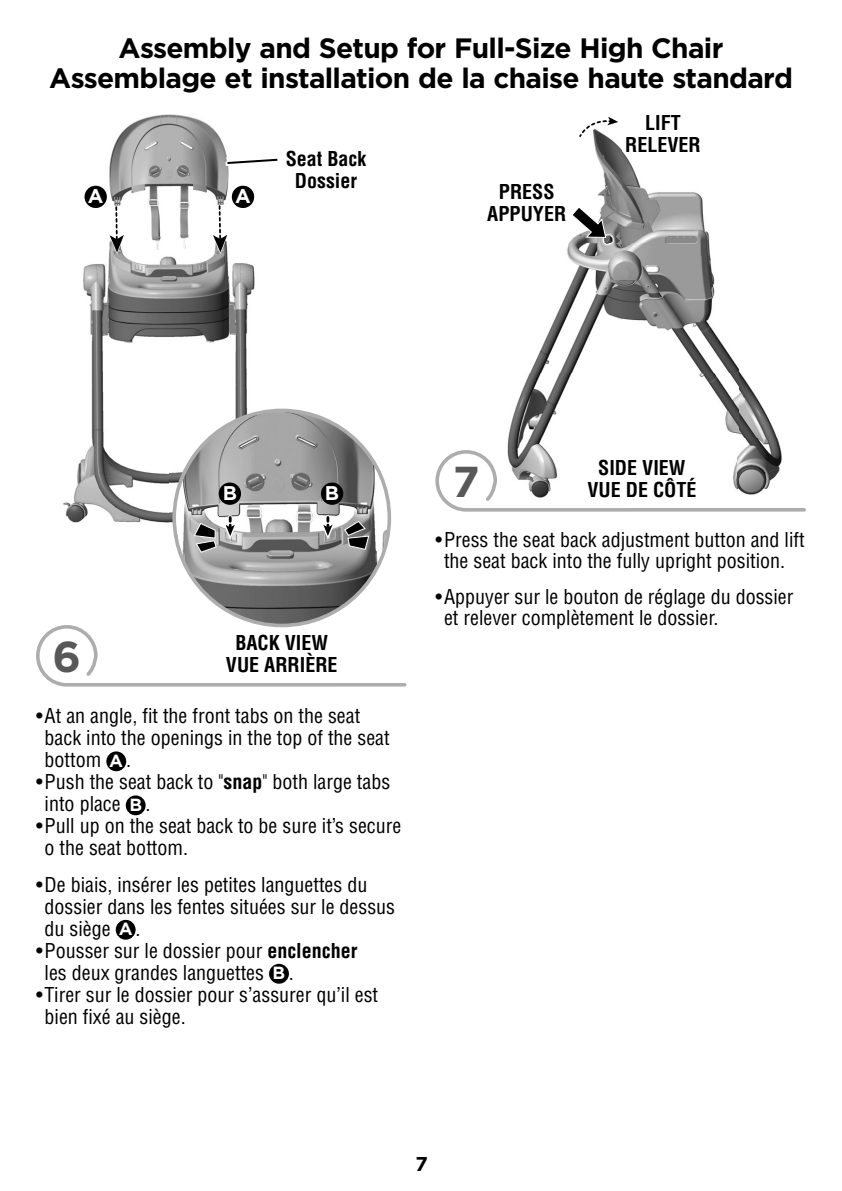
<style>
.page{position:relative;width:842px;height:1191px;background:#fff}
.page>*{position:absolute;margin:0;border:0;box-sizing:border-box;transform-origin:0 0}
.t1{font:700 43.2px "Gotham";color:#585858}
.t2{font:700 28px/30px "Gotham";letter-spacing:-.025em;color:#000;text-align:center}
.t3{font:condensed 20px/22px "Helvetica LT Std";color:#000}
.t4{font:700 condensed 20px/22px "Helvetica LT Std";color:#000;text-align:center}
.t5{font:700 20px "Gotham";color:#000}
.t6{font:700 19.8px "Gotham";color:#fff}
.s1{font-family:"Gotham";font-weight:700;font-stretch:normal;font-size:17.6px;color:#fff}
.s2{font-weight:700}
</style>
<div class="page">
<img style="left:83px;top:114px;width:172px;height:281px">
<img style="left:63px;top:395px;width:106px;height:128px">
<img style="left:185px;top:395px;width:96px;height:72px">
<img style="left:169px;top:467px;width:17px;height:56px">
<svg style="left:110px;top:205px;width:14px;height:49px"></svg>
<svg style="left:213px;top:204px;width:14px;height:50px"></svg>
<svg style="left:36px;top:623px;width:371px;height:64px"></svg>
<img style="left:174px;top:410px;width:215px;height:215px;border-radius:50%">
<svg style="left:193px;top:522px;width:24px;height:31px"></svg>
<svg style="left:344px;top:520px;width:26px;height:30px"></svg>
<svg style="left:223px;top:517px;width:14px;height:23px"></svg>
<svg style="left:321px;top:517px;width:13px;height:23px"></svg>
<img style="left:226px;top:157px;width:29px;height:9px">
<svg style="left:225px;top:158px;width:53px;height:7px"></svg>
<div style="left:106px;top:751px;width:20px;height:20px;background:#000;border-radius:50%"></div>
<div style="left:126px;top:795px;width:20px;height:20px;background:#000;border-radius:50%"></div>
<div style="left:116px;top:920px;width:20px;height:20px;background:#000;border-radius:50%"></div>
<div style="left:269px;top:964px;width:20px;height:20px;background:#000;border-radius:50%"></div>
<div style="left:232px;top:186px;width:22px;height:22px;background:#000;border-radius:50%"></div>
<div style="left:219px;top:482px;width:22px;height:23px;background:#000;border-radius:50%"></div>
<div style="left:321px;top:482px;width:22px;height:23px;background:#000;border-radius:50%"></div>
<div style="left:84px;top:186px;width:23px;height:22px;background:#000;border-radius:50%"></div>
<img style="left:507px;top:116px;width:274px;height:332px">
<svg style="left:571px;top:206px;width:35px;height:32px"></svg>
<svg style="left:578px;top:117px;width:40px;height:21px"></svg>
<svg style="left:435px;top:448px;width:371px;height:64px"></svg>
<h2 class="t2" style="left:49px;top:36px;width:745px">Assembly and Setup for Full-Size High Chair<br>Assemblage et installation de la chaise haute standard</h2>
<p class="t6" style="left:88px;top:189px;width:17px">A</p>
<p class="t6" style="left:235px;top:189px;width:17px">A</p>
<p class="t4" style="left:286px;top:149px;width:82px">Seat Back<br>Dossier</p>
<p class="t4" style="left:487px;top:182px;width:80px">PRESS<br>APPUYER</p>
<p class="t4" style="left:625px;top:113px;width:77px">LIFT<br>RELEVER</p>
<p class="t6" style="left:223px;top:486px;width:16px">B</p>
<p class="t6" style="left:325px;top:486px;width:16px">B</p>
<h1 class="t1" style="left:52px;top:641px;width:30px">6</h1>
<p class="t4" style="left:226px;top:634px;width:113px">BACK VIEW<br>VUE ARRIÈRE</p>
<p class="t3" style="left:45px;top:707px;width:346px;text-indent:-9px">• At an angle, fit the front tabs on the seat back into the openings in the top of the seat bottom <span class="s1">A</span> .</p>
<p class="t3" style="left:45px;top:773px;width:347px;text-indent:-9px">• Push the seat back to "<span class="s2">snap</span>" both large tabs into place <span class="s1">B</span> .</p>
<p class="t3" style="left:45px;top:817px;width:358px;text-indent:-9px">• Pull up on the seat back to be sure it’s secure o the seat bottom.</p>
<p class="t3" style="left:45px;top:875px;width:352px;text-indent:-9px">• De biais, insérer les petites languettes du dossier dans les fentes situées sur le dessus du siège <span class="s1">A</span> .</p>
<p class="t3" style="left:45px;top:941px;width:314px;text-indent:-9px">• Pousser sur le dossier pour <span class="s2">enclencher </span>les deux grandes languettes <span class="s1">B</span> .</p>
<p class="t3" style="left:45px;top:985px;width:335px;text-indent:-9px">• Tirer sur le dossier pour s’assurer qu’il est bien fixé au siège.</p>
<h1 class="t1" style="left:453px;top:466px;width:28px">7</h1>
<p class="t4" style="left:587px;top:458px;width:110px">SIDE VIEW<br>VUE DE CÔTÉ</p>
<p class="t3" style="left:435px;top:531px;width:371px;line-height:21px;text-align:center">• Press the seat back adjustment button and lift the seat back into the fully upright position.</p>
<p class="t3" style="left:444px;top:588px;width:351px;line-height:21px;text-indent:-9px">• Appuyer sur le bouton de réglage du dossier et relever complètement le dossier.</p>
<p class="t5" style="left:415px;top:1157px;width:14px">7</p>
</div>
